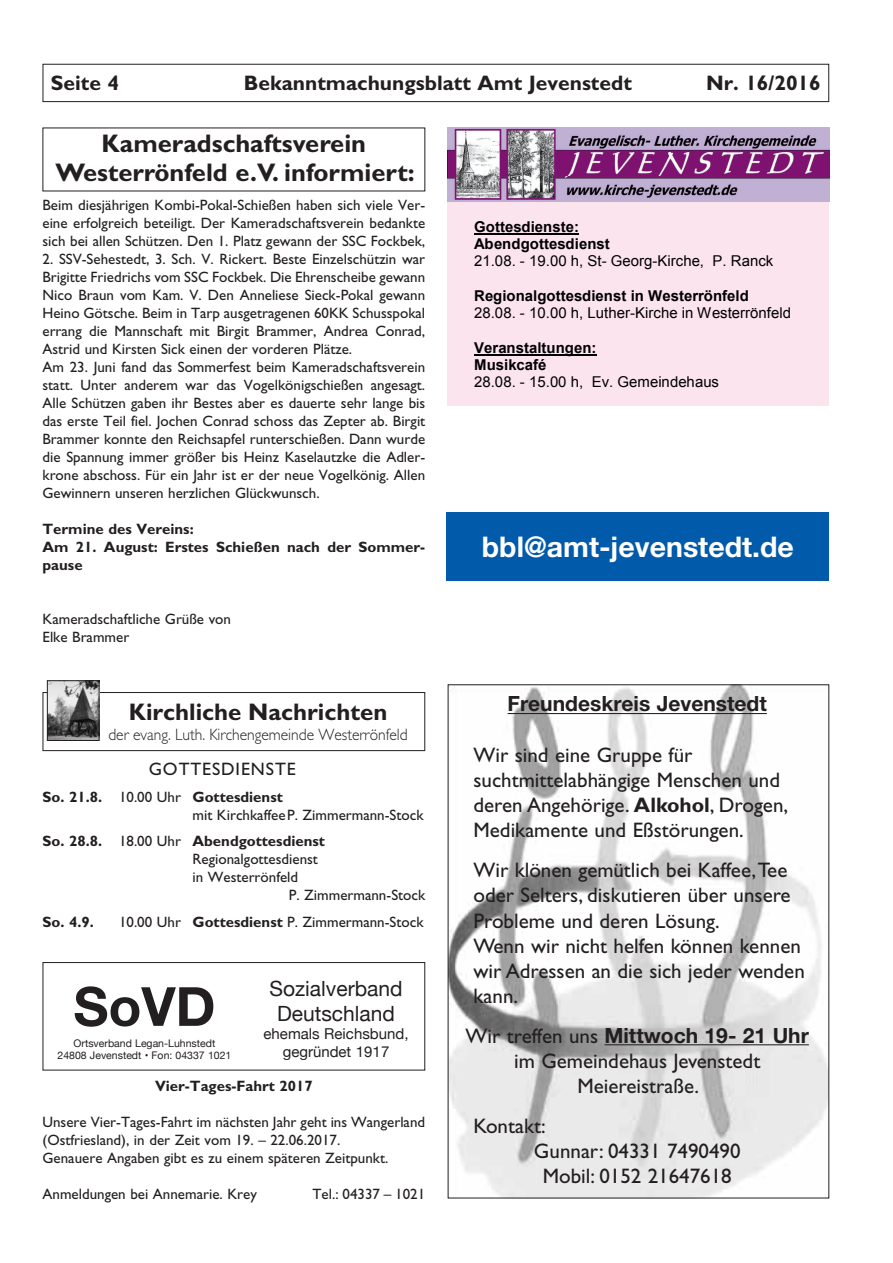
<style>
.page{position:relative;width:893px;height:1263px;background:#fff}
.page>*{position:absolute;margin:0;border:0;box-sizing:border-box;transform-origin:0 0}
.t1{font:700 54px "Helvetica Neue";color:#231f20}
.t2{font:700 28.5px "Helvetica Neue LT Pro";color:#fff}
.t3{font:700 25.5px/28.5px "Gill Sans Std";color:#231f20;text-align:center}
.t4{font:700 24px "Gill Sans Std";color:#231f20}
.t5{font:21px/25.2px "Gill Sans Std";color:#231f20}
.t6{font:700 21px "Helvetica Neue LT Pro";color:#231f20}
.t7{font:700 21px "Gill Sans Std";color:#231f20}
.t8{font:21px/25.2px "Helvetica Neue";color:#231f20;text-align:center}
.t9{font:18px "Gill Sans Std";letter-spacing:.05em;color:#231f20}
.t10{font:300 16.5px "Gill Sans Std";color:#231f20;scale:.94 1}
.t11{font:15px/18px "Gill Sans Std";color:#231f20}
.t12{font:700 15px/18px "Gill Sans Std";color:#231f20}
.t13{font:15px "Arial";color:#000}
.t14{font:700 15px/17.2px "Arial";color:#000}
.t15{font:15px/18px "Helvetica Neue";color:#231f20;text-align:center}
.t16{font:10.5px/12.6px "Helvetica Neue";color:#231f20;text-align:center}
.s1{font-weight:700}
.s2{font-weight:400}
.s3{font-family:"Gill Sans Std";font-weight:400}
</style>
<div class="page">
<div style="left:43px;top:64px;width:786px;height:38px;border:1px solid #231f20"></div>
<div style="left:43px;top:692px;width:382px;height:59px;border:1px solid #231f20"></div>
<img style="left:49px;top:682px;width:48px;height:57px">
<div style="left:47px;top:680px;width:52px;height:61px;border:1px solid #231f20"></div>
<div style="left:446px;top:512px;width:383px;height:68px;background:#015aaa"></div>
<div style="left:448px;top:128px;width:381px;height:278px;background:#fce4ee"></div>
<img style="left:448px;top:128px;width:381px;height:73px">
<hr style="left:474px;top:233px;width:105px;height:2px;background:#000">
<hr style="left:474px;top:354px;width:123px;height:2px;background:#000">
<img style="left:450px;top:686px;width:377px;height:510px">
<hr style="left:508px;top:713px;width:259px;height:1px;background:#231f20">
<hr style="left:604px;top:1044px;width:205px;height:1px;background:#231f20">
<div style="left:43px;top:962px;width:382px;height:108px;border:1px solid #231f20"></div>
<h3 class="t7" style="left:51px;top:71px;width:70px">Seite 4</h3>
<h3 class="t7" style="left:244px;top:71px;width:389px">Bekanntmachungsblatt Amt Jevenstedt</h3>
<h3 class="t7" style="left:706px;top:71px;width:116px">Nr. 16/2016</h3>
<h3 class="t3" style="left:56px;top:129px;width:361px">Kameradschaftsverein<br>Westerrönfeld e.V. informiert:</h3>
<p class="t11" style="left:43px;top:196px;width:384px;text-align:justify">Beim diesjährigen Kombi-Pokal-Schießen haben sich viele Ver&shy;eine erfolgreich beteiligt. Der Kameradschaftsverein bedankte sich bei allen Schützen. Den 1. Platz gewann der SSC Fockbek,</p>
<p class="t11" style="left:43px;top:250px;width:384px">2. SSV-Sehestedt, 3. Sch. V. Rickert. Beste Einzelschützin war Brigitte Friedrichs vom SSC Fockbek. Die Ehrenscheibe gewann Nico Braun vom Kam. V. Den Anneliese Sieck-Pokal gewann Heino Götsche. Beim in Tarp ausgetragenen 60KK Schusspokal errang die Mannschaft mit Birgit Brammer, Andrea Conrad, Astrid und Kirsten Sick einen der vorderen Plätze.<br>Am 23. Juni fand das Sommerfest beim Kameradschaftsverein statt. Unter anderem war das Vogelkönigschießen angesagt.<br>Alle Schützen gaben ihr Bestes aber es dauerte sehr lange bis das erste Teil fiel. Jochen Conrad schoss das Zepter ab. Birgit Brammer konnte den Reichsapfel runterschießen. Dann wurde die Spannung immer größer bis Heinz Kaselautzke die Adler&shy;krone abschoss. Für ein Jahr ist er der neue Vogelkönig. Allen Gewinnern unseren herzlichen Glückwunsch.</p>
<p class="t12" style="left:43px;top:520px;width:384px">Termine des Vereins:<br>Am 21. August: Erstes Schießen nach der Sommer&shy;pause</p>
<p class="t11" style="left:43px;top:610px;width:190px">Kameradschaftliche Grüße von<br>Elke Brammer</p>
<h3 class="t4" style="left:129px;top:697px;width:260px">Kirchliche Nachrichten</h3>
<p class="t10" style="left:108px;top:725px;width:320px">der evang. Luth. Kirchengemeinde Westerrönfeld</p>
<p class="t9" style="left:149px;top:759px;width:149px">GOTTESDIENSTE</p>
<p class="t11" style="left:193px;top:787px;width:232px;text-indent:-150px"><span class="s1">So. 21.8.</span> 10.00 Uhr <span class="s1">Gottesdienst<br></span>mit KirchkaffeeP. Zimmermann-Stock</p>
<p class="t12" style="left:43px;top:832px;width:284px">So. 28.8. <span class="s2">18.00 Uhr</span> Abendgottesdienst</p>
<p class="t11" style="left:193px;top:850px;width:127px">Regionalgottesdienst</p>
<p class="t11" style="left:193px;top:868px;width:107px">in Westerrönfeld</p>
<p class="t11" style="left:289px;top:886px;width:138px">P. Zimmermann-Stock</p>
<p class="t12" style="left:43px;top:912px;width:53px">So. 4.9.</p>
<p class="t11" style="left:119px;top:913px;width:306px">10.00 Uhr <span class="s1">Gottesdienst</span> P. Zimmermann-Stock</p>
<h3 class="t8" style="left:270px;top:977px;width:134px">Sozialverband<br>Deutschland</h3>
<p class="t15" style="left:264px;top:1025px;width:146px">ehemals Reichsbund, gegründet 1917</p>
<p class="t12" style="left:155px;top:1077px;width:159px">Vier-Tages-Fahrt 2017</p>
<p class="t11" style="left:43px;top:1113px;width:384px">Unsere Vier-Tages-Fahrt im nächsten Jahr geht ins Wangerland (Ostfriesland), in der Zeit vom 19. – 22.06.2017.<br>Genauere Angaben gibt es zu einem späteren Zeitpunkt.</p>
<p class="t11" style="left:43px;top:1185px;width:216px">Anmeldungen bei Annemarie. Krey</p>
<p class="t11" style="left:313px;top:1185px;width:114px">Tel.: 04337 – 1021</p>
<h1 class="t1" style="left:73px;top:964px;width:144px">SoVD</h1>
<p class="t16" style="left:58px;top:1037px;width:175px">Ortsverband Legan-Luhnstedt<br>24808 Jevenstedt • Fon: 04337 1021</p>
<p class="t14" style="left:474px;top:218px;width:137px">Gottesdienste:<br>Abendgottesdienst</p>
<p class="t13" style="left:474px;top:251px;width:301px">21.08. - 19.00 h, St- Georg-Kirche, P. Ranck</p>
<p class="t14" style="left:474px;top:287px;width:276px">Regionalgottesdienst in Westerrönfeld</p>
<p class="t13" style="left:474px;top:303px;width:318px">28.08. - 10.00 h, Luther-Kirche in Westerrönfeld</p>
<p class="t14" style="left:474px;top:339px;width:124px">Veranstaltungen:<br>Musikcafé</p>
<p class="t13" style="left:474px;top:372px;width:246px">28.08. - 15.00 h, Ev. Gemeindehaus</p>
<h2 class="t2" style="left:482px;top:529px;width:313px">bbl@amt-jevenstedt.de</h2>
<h3 class="t6" style="left:508px;top:691px;width:261px">Freundeskreis Jevenstedt</h3>
<h3 class="t5" style="left:473px;top:742px;width:316px">Wir sind eine Gruppe für suchtmittelabhängige Menschen und deren Angehörige. <span class="s1">Alkohol</span>, Drogen,<br>Medikamente und Eßstörungen.</h3>
<h3 class="t5" style="left:473px;top:857px;width:333px">Wir klönen gemütlich bei Kaffee, Tee oder Selters, diskutieren über unsere<br>Probleme und deren Lösung.<br>Wenn wir nicht helfen können kennen wir Adressen an die sich jeder wenden kann.</h3>
<h3 class="t6" style="left:466px;top:1022px;width:345px"><span class="s3">Wir treffen uns</span> Mittwoch 19- 21 Uhr</h3>
<h3 class="t5" style="left:514px;top:1048px;width:248px;text-align:center">im Gemeindehaus Jevenstedt<br>Meiereistraße.</h3>
<h3 class="t5" style="left:473px;top:1113px;width:74px">Kontakt:</h3>
<h3 class="t5" style="left:534px;top:1138px;width:208px">Gunnar: 04331 7490490</h3>
<h3 class="t5" style="left:543px;top:1163px;width:191px">Mobil: 0152 21647618</h3>
</div>
